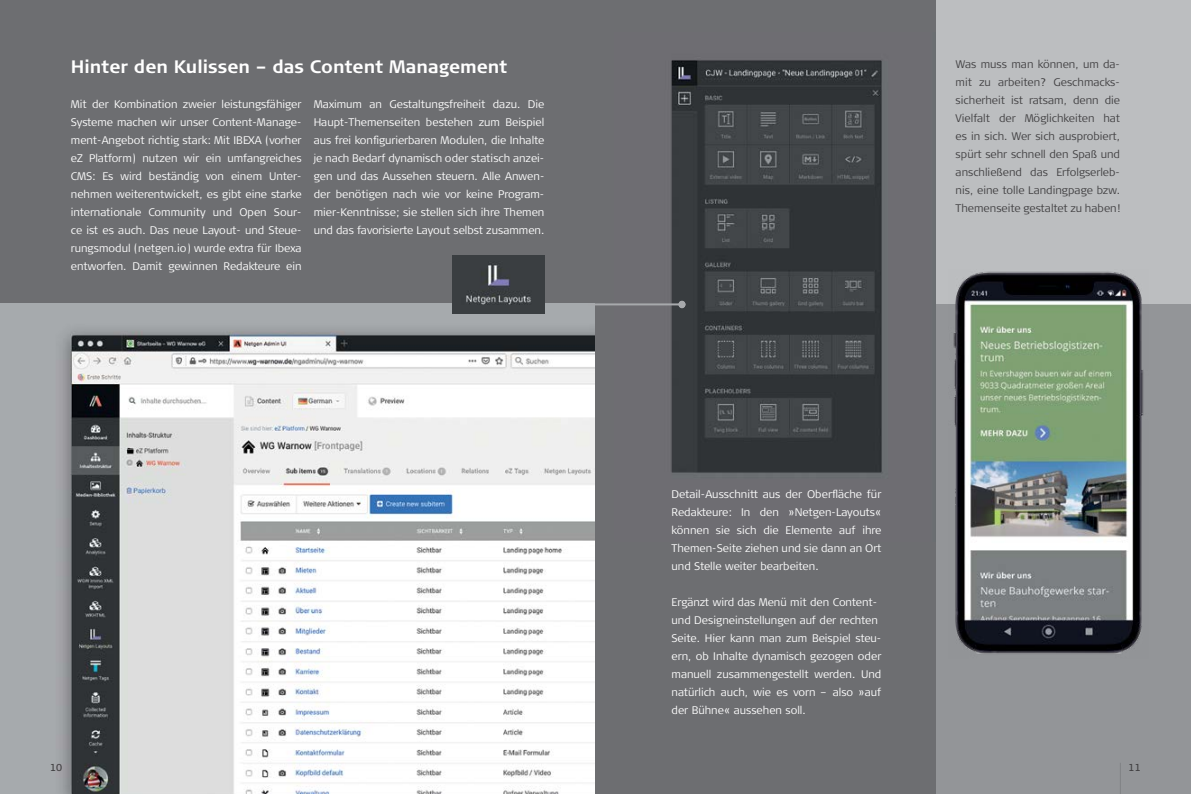
<style>
.page{position:relative;width:1191px;height:794px;background:#fff}
.page>*{position:absolute;margin:0;border:0;box-sizing:border-box;transform-origin:0 0}
.t1{font:700 18px "Signa Column";color:#fff}
.t2{font:300 11px/18px "Signa Column";color:#fff;text-align:justify}
.t3{font:300 11px/18px "Signa Column";color:#414042;text-align:justify}
.t4{font:10px "Signa Column";color:#414042}
</style>
<div class="page">
<div style="left:595px;top:302px;width:596px;height:492px;background:#939598"></div>
<div style="left:595px;top:0;width:596px;height:303px;background:#bcbec0"></div>
<div style="left:0;top:0;width:595px;height:303px;background:#6d6e71"></div>
<img style="left:0;top:303px;width:595px;height:491px">
<div style="left:595px;top:0;width:340px;height:794px;background:#6d6e71"></div>
<img style="left:615px;top:60px;width:268px;height:413px">
<img style="left:452px;top:255px;width:92px;height:58px">
<hr style="left:588px;top:303px;width:94px;height:2px;background:#a7a9ac">
<div style="left:678px;top:301px;width:7px;height:7px;background:#a7a9ac;border-radius:50%"></div>
<img style="left:948px;top:271px;width:200px;height:383px">
<hr style="left:1120px;top:763px;width:1px;height:31px;background:#808285">
<h1 class="t1" style="left:71px;top:57px;width:438px">Hinter den Kulissen – das Content Management</h1>
<p class="t2" style="left:71px;top:95px;width:232px">Mit der Kombination zweier leistungsfähiger Systeme machen wir unser Content-Manage&shy;ment-Angebot richtig stark: Mit IBEXA (vorher eZ Platform) nutzen wir ein umfangreiches CMS: Es wird beständig von einem Unter&shy;nehmen weiterentwickelt, es gibt eine starke internationale Community und Open Sour&shy;ce ist es auch. Das neue Layout- und Steue&shy;rungsmodul (netgen.io) wurde extra für Ibexa entworfen. Damit gewinnen Redakteure ein</p>
<p class="t2" style="left:314px;top:95px;width:232px">Maximum an Gestaltungsfreiheit dazu. Die Haupt-Themenseiten bestehen zum Beispiel aus frei konfigurierbaren Modulen, die Inhalte je nach Bedarf dynamisch oder statisch anzei&shy;gen und das Aussehen steuern. Alle Anwen&shy;der benötigen nach wie vor keine Program&shy;mier-Kenntnisse; sie stellen sich ihre Themen und das favorisierte Layout selbst zusammen.</p>
<p class="t3" style="left:955px;top:55px;width:166px">Was muss man können, um da&shy;mit zu arbeiten? Geschmacks&shy;sicherheit ist ratsam, denn die Vielfalt der Möglichkeiten hat es in sich. Wer sich ausprobiert, spürt sehr schnell den Spaß und anschließend das Erfolgserleb&shy;nis, eine tolle Landingpage bzw.<br>Themenseite gestaltet zu haben!</p>
<p class="t2" style="left:671px;top:485px;width:211px">Detail-Ausschnitt aus der Oberfläche für Redakteure: In den »Netgen-Layouts« können sie sich die Elemente auf ihre Themen-Seite ziehen und sie dann an Ort und Stelle weiter bearbeiten.</p>
<p class="t2" style="left:671px;top:593px;width:211px;text-align:left">Ergänzt wird das Menü mit den Content&shy;und Designeinstellungen auf der rechten Seite. Hier kann man zum Beispiel steu&shy;ern, ob Inhalte dynamisch gezogen oder manuell zusammengestellt werden. Und natürlich auch, wie es vorn – also »auf der Bühne« aussehen soll.</p>
<p class="t4" style="left:50px;top:761px;width:14px">10</p>
<p class="t4" style="left:1128px;top:761px;width:14px">11</p>
</div>
